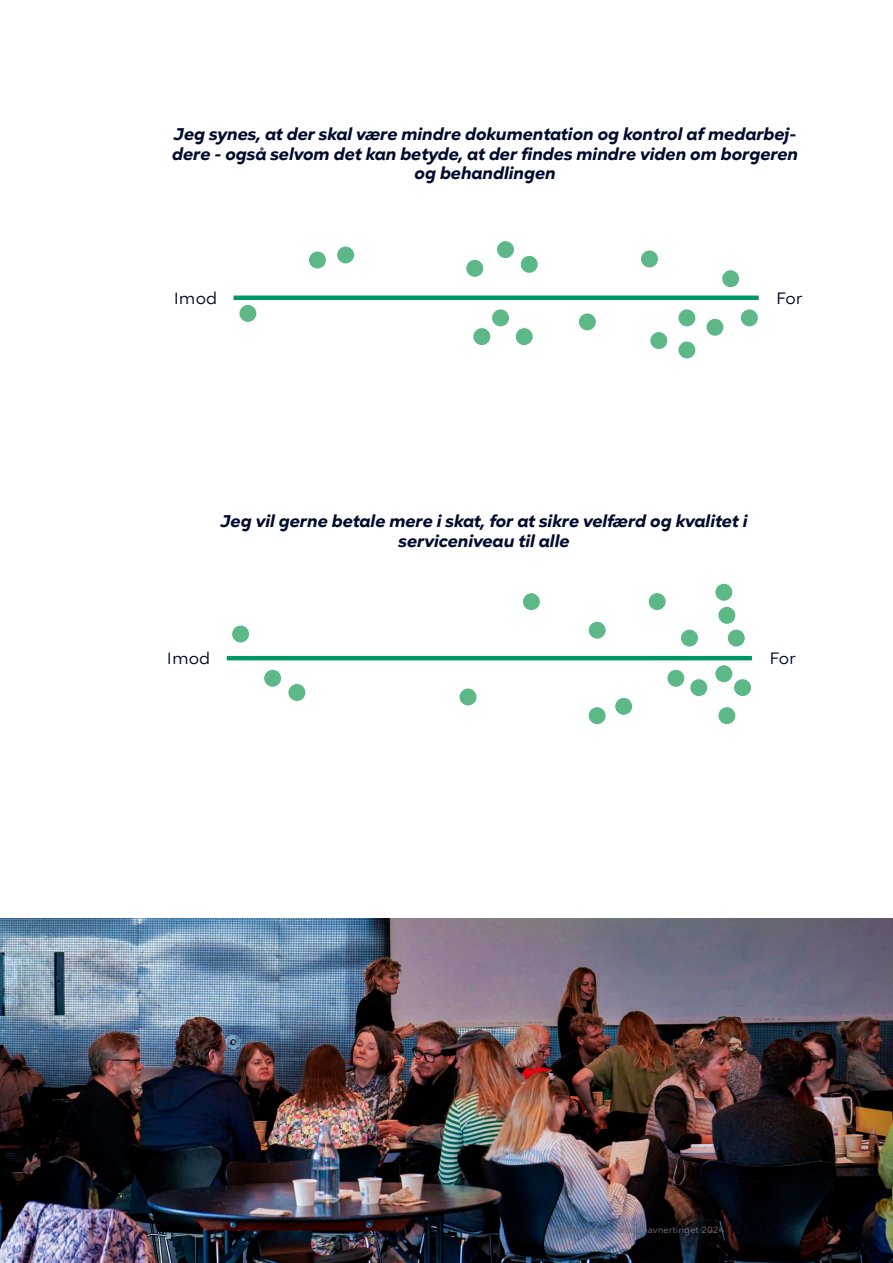
<style>
.page{position:relative;width:893px;height:1263px;background:#fff}
.page>*{position:absolute;margin:0;border:0;box-sizing:border-box;transform-origin:0 0}
.t1{font:italic 700 16.5px/19.5px "KBH Tekst";color:#000c2e;text-align:center}
.t2{font:16.5px "KBH Tekst";color:#000c2e}
.t3{font:9px "KBH Tekst";color:#726e75}
</style>
<div class="page">
<hr style="left:234px;top:296px;width:525px;height:4px;background:#009766">
<div style="left:722px;top:270px;width:18px;height:18px;background:#5cb886;border-radius:50%"></div>
<div style="left:721px;top:269px;width:19px;height:19px;border:1px solid #fefefe;border-radius:50%"></div>
<div style="left:706px;top:318px;width:18px;height:18px;background:#5cb886;border-radius:50%"></div>
<div style="left:706px;top:318px;width:18px;height:19px;border:1px solid #fefefe;border-radius:50%"></div>
<div style="left:678px;top:309px;width:18px;height:18px;background:#5cb886;border-radius:50%"></div>
<div style="left:678px;top:309px;width:18px;height:18px;border:1px solid #fefefe;border-radius:50%"></div>
<div style="left:678px;top:341px;width:18px;height:18px;background:#5cb886;border-radius:50%"></div>
<div style="left:678px;top:341px;width:18px;height:18px;border:1px solid #fefefe;border-radius:50%"></div>
<div style="left:650px;top:332px;width:18px;height:18px;background:#5cb886;border-radius:50%"></div>
<div style="left:649px;top:331px;width:19px;height:19px;border:1px solid #fefefe;border-radius:50%"></div>
<div style="left:466px;top:259px;width:18px;height:18px;background:#5cb886;border-radius:50%"></div>
<div style="left:465px;top:259px;width:19px;height:19px;border:1px solid #fefefe;border-radius:50%"></div>
<div style="left:578px;top:313px;width:18px;height:18px;background:#5cb886;border-radius:50%"></div>
<div style="left:578px;top:313px;width:19px;height:18px;border:1px solid #fefefe;border-radius:50%"></div>
<div style="left:640px;top:250px;width:18px;height:18px;background:#5cb886;border-radius:50%"></div>
<div style="left:640px;top:250px;width:19px;height:18px;border:1px solid #fefefe;border-radius:50%"></div>
<div style="left:496px;top:241px;width:18px;height:18px;background:#5cb886;border-radius:50%"></div>
<div style="left:496px;top:240px;width:19px;height:19px;border:1px solid #fefefe;border-radius:50%"></div>
<div style="left:740px;top:309px;width:18px;height:18px;background:#5cb886;border-radius:50%"></div>
<div style="left:740px;top:309px;width:19px;height:18px;border:1px solid #fefefe;border-radius:50%"></div>
<div style="left:520px;top:255px;width:18px;height:18px;background:#5cb886;border-radius:50%"></div>
<div style="left:520px;top:255px;width:19px;height:19px;border:1px solid #fefefe;border-radius:50%"></div>
<div style="left:492px;top:309px;width:17px;height:18px;background:#5cb886;border-radius:50%"></div>
<div style="left:491px;top:309px;width:19px;height:18px;border:1px solid #fefefe;border-radius:50%"></div>
<div style="left:473px;top:328px;width:18px;height:18px;background:#5cb886;border-radius:50%"></div>
<div style="left:472px;top:327px;width:19px;height:19px;border:1px solid #fefefe;border-radius:50%"></div>
<div style="left:308px;top:251px;width:18px;height:18px;background:#5cb886;border-radius:50%"></div>
<div style="left:308px;top:251px;width:19px;height:18px;border:1px solid #fefefe;border-radius:50%"></div>
<div style="left:337px;top:246px;width:18px;height:18px;background:#5cb886;border-radius:50%"></div>
<div style="left:336px;top:246px;width:19px;height:18px;border:1px solid #fefefe;border-radius:50%"></div>
<div style="left:239px;top:304px;width:18px;height:18px;background:#5cb886;border-radius:50%"></div>
<div style="left:239px;top:304px;width:18px;height:19px;border:1px solid #fefefe;border-radius:50%"></div>
<div style="left:515px;top:328px;width:18px;height:18px;background:#5cb886;border-radius:50%"></div>
<div style="left:515px;top:327px;width:19px;height:19px;border:1px solid #fefefe;border-radius:50%"></div>
<hr style="left:227px;top:656px;width:525px;height:4px;background:#009766">
<div style="left:727px;top:629px;width:18px;height:18px;background:#5cb886;border-radius:50%"></div>
<div style="left:727px;top:629px;width:19px;height:18px;border:1px solid #fefefe;border-radius:50%"></div>
<div style="left:715px;top:665px;width:18px;height:18px;background:#5cb886;border-radius:50%"></div>
<div style="left:714px;top:664px;width:19px;height:19px;border:1px solid #fefefe;border-radius:50%"></div>
<div style="left:690px;top:679px;width:18px;height:18px;background:#5cb886;border-radius:50%"></div>
<div style="left:689px;top:678px;width:19px;height:19px;border:1px solid #fefefe;border-radius:50%"></div>
<div style="left:718px;top:707px;width:18px;height:18px;background:#5cb886;border-radius:50%"></div>
<div style="left:717px;top:706px;width:19px;height:19px;border:1px solid #fefefe;border-radius:50%"></div>
<div style="left:667px;top:669px;width:18px;height:18px;background:#5cb886;border-radius:50%"></div>
<div style="left:666px;top:669px;width:19px;height:19px;border:1px solid #fefefe;border-radius:50%"></div>
<div style="left:615px;top:697px;width:18px;height:18px;background:#5cb886;border-radius:50%"></div>
<div style="left:614px;top:697px;width:19px;height:19px;border:1px solid #fefefe;border-radius:50%"></div>
<div style="left:648px;top:593px;width:18px;height:17px;background:#5cb886;border-radius:50%"></div>
<div style="left:648px;top:592px;width:18px;height:19px;border:1px solid #fefefe;border-radius:50%"></div>
<div style="left:680px;top:629px;width:18px;height:18px;background:#5cb886;border-radius:50%"></div>
<div style="left:680px;top:629px;width:19px;height:18px;border:1px solid #fefefe;border-radius:50%"></div>
<div style="left:715px;top:583px;width:18px;height:18px;background:#5cb886;border-radius:50%"></div>
<div style="left:714px;top:583px;width:19px;height:19px;border:1px solid #fefefe;border-radius:50%"></div>
<div style="left:734px;top:679px;width:17px;height:18px;background:#5cb886;border-radius:50%"></div>
<div style="left:733px;top:678px;width:19px;height:19px;border:1px solid #fefefe;border-radius:50%"></div>
<div style="left:718px;top:606px;width:18px;height:18px;background:#5cb886;border-radius:50%"></div>
<div style="left:717px;top:606px;width:19px;height:19px;border:1px solid #fefefe;border-radius:50%"></div>
<div style="left:522px;top:593px;width:18px;height:18px;background:#5cb886;border-radius:50%"></div>
<div style="left:522px;top:592px;width:19px;height:19px;border:1px solid #fefefe;border-radius:50%"></div>
<div style="left:459px;top:688px;width:18px;height:18px;background:#5cb886;border-radius:50%"></div>
<div style="left:459px;top:688px;width:18px;height:18px;border:1px solid #fefefe;border-radius:50%"></div>
<div style="left:264px;top:669px;width:18px;height:18px;background:#5cb886;border-radius:50%"></div>
<div style="left:263px;top:669px;width:19px;height:19px;border:1px solid #fefefe;border-radius:50%"></div>
<div style="left:288px;top:683px;width:18px;height:18px;background:#5cb886;border-radius:50%"></div>
<div style="left:288px;top:683px;width:18px;height:19px;border:1px solid #fefefe;border-radius:50%"></div>
<div style="left:232px;top:625px;width:18px;height:18px;background:#5cb886;border-radius:50%"></div>
<div style="left:231px;top:625px;width:19px;height:18px;border:1px solid #fefefe;border-radius:50%"></div>
<div style="left:588px;top:621px;width:18px;height:18px;background:#5cb886;border-radius:50%"></div>
<div style="left:588px;top:621px;width:18px;height:18px;border:1px solid #fefefe;border-radius:50%"></div>
<div style="left:588px;top:707px;width:18px;height:18px;background:#5cb886;border-radius:50%"></div>
<div style="left:588px;top:706px;width:18px;height:19px;border:1px solid #fefefe;border-radius:50%"></div>
<img style="left:0;top:918px;width:893px;height:345px">
<p class="t1" style="left:172px;top:126px;width:628px">Jeg synes, at der skal være mindre dokumentation og kontrol af medarbej&shy;dere - også selvom det kan betyde, at der findes mindre viden om borgeren og behandlingen</p>
<p class="t2" style="left:174px;top:289px;width:45px">Imod</p>
<p class="t2" style="left:776px;top:289px;width:28px">For</p>
<p class="t1" style="left:220px;top:513px;width:529px">Jeg vil gerne betale mere i skat, for at sikre velfærd og kvalitet i serviceniveau til alle</p>
<p class="t2" style="left:167px;top:649px;width:45px">Imod</p>
<p class="t2" style="left:769px;top:649px;width:28px">For</p>
<p class="t3" style="left:85px;top:1228px;width:11px">12</p>
<p class="t3" style="left:547px;top:1225px;width:179px">Anbefalinger – Københavnertinget 2024</p>
</div>
